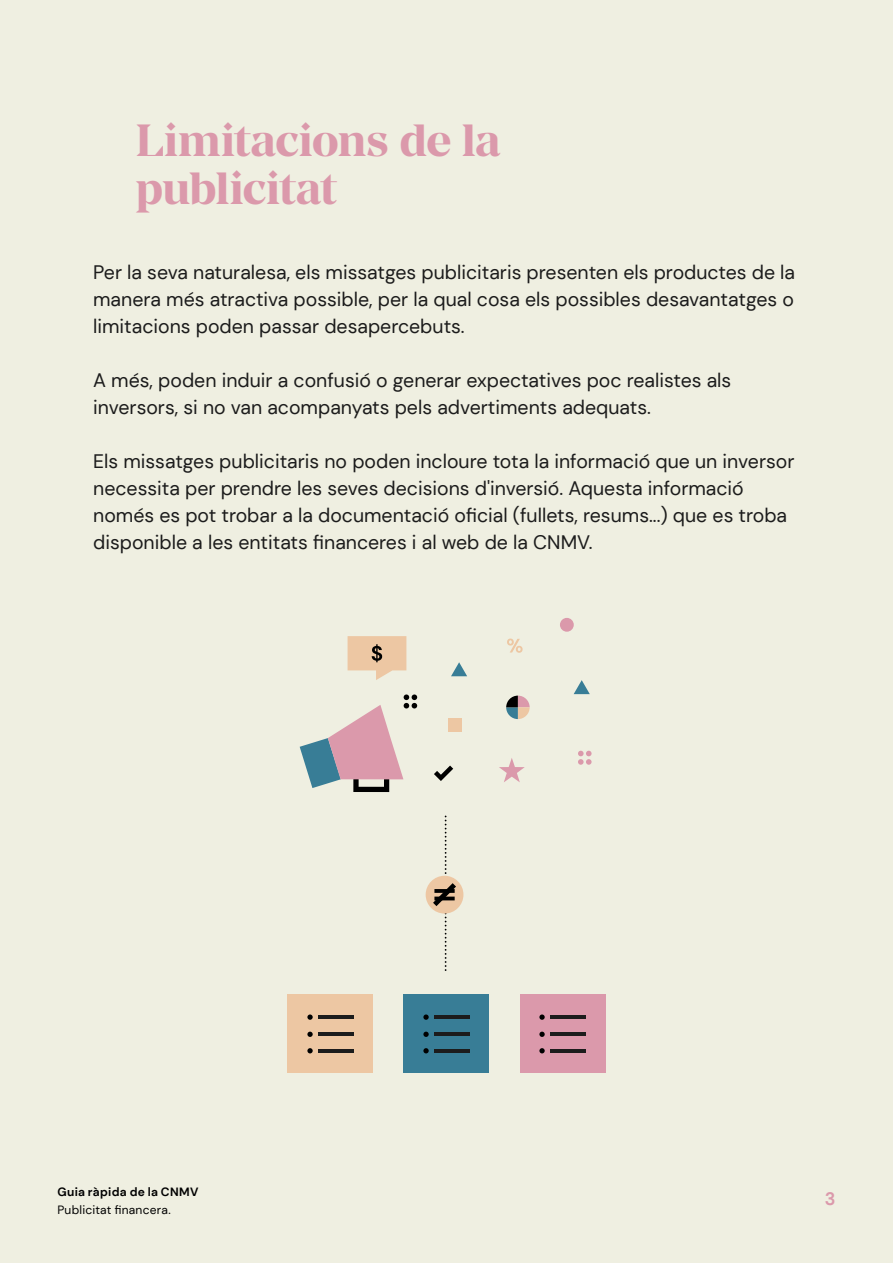
<style>
.page{position:relative;width:893px;height:1263px;background:#efefe1}
.page>*{position:absolute;margin:0;border:0;box-sizing:border-box;transform-origin:0 0}
.t1{font:700 45px/48px "Manier";letter-spacing:-.015em;color:#db99ab}
.t2{font:19.5px/27px "DM Sans";color:#1c1c1c}
.t3{font:700 18px "DM Sans";color:#db99ab}
.t4{font:12px "DM Sans";letter-spacing:.02em;color:#000}
.t5{font:700 12px "DM Sans";letter-spacing:.025em;color:#000}
</style>
<div class="page">
<div style="left:288px;top:994px;width:85px;height:79px;background:#edc7a3"></div>
<hr style="left:318px;top:1049px;width:36px;height:4px;background:#1c1c1c">
<hr style="left:318px;top:1032px;width:36px;height:4px;background:#1c1c1c">
<hr style="left:318px;top:1015px;width:36px;height:4px;background:#1c1c1c">
<svg style="left:307px;top:1032px;width:6px;height:5px"></svg>
<svg style="left:307px;top:1014px;width:6px;height:6px"></svg>
<svg style="left:307px;top:1048px;width:6px;height:5px"></svg>
<div style="left:404px;top:994px;width:85px;height:79px;background:#387d96"></div>
<hr style="left:434px;top:1049px;width:36px;height:4px;background:#1c1c1c">
<hr style="left:434px;top:1032px;width:36px;height:4px;background:#1c1c1c">
<hr style="left:434px;top:1015px;width:36px;height:4px;background:#1c1c1c">
<svg style="left:423px;top:1032px;width:6px;height:5px"></svg>
<svg style="left:423px;top:1014px;width:6px;height:6px"></svg>
<svg style="left:423px;top:1048px;width:6px;height:5px"></svg>
<div style="left:520px;top:994px;width:85px;height:79px;background:#db99ab"></div>
<hr style="left:550px;top:1049px;width:36px;height:4px;background:#1c1c1c">
<hr style="left:550px;top:1032px;width:36px;height:4px;background:#1c1c1c">
<hr style="left:550px;top:1015px;width:36px;height:4px;background:#1c1c1c">
<svg style="left:539px;top:1032px;width:6px;height:5px"></svg>
<svg style="left:539px;top:1014px;width:6px;height:6px"></svg>
<svg style="left:539px;top:1048px;width:6px;height:5px"></svg>
<div style="left:426px;top:876px;width:37px;height:37px;background:#edc7a3;border-radius:50%"></div>
<svg style="left:433px;top:816px;width:23px;height:155px;background:#dad4c3"></svg>
<svg style="left:451px;top:662px;width:16px;height:14px"></svg>
<svg style="left:574px;top:680px;width:16px;height:14px"></svg>
<div style="left:560px;top:618px;width:14px;height:14px;background:#db99ab;border-radius:50%"></div>
<div style="left:449px;top:719px;width:13px;height:13px;background:#edc7a3"></div>
<svg style="left:578px;top:751px;width:14px;height:14px"></svg>
<svg style="left:506px;top:696px;width:24px;height:23px"></svg>
<svg style="left:507px;top:638px;width:16px;height:15px"></svg>
<svg style="left:300px;top:694px;width:117px;height:98px;background:#ccbfc0"></svg>
<svg style="left:499px;top:758px;width:26px;height:24px"></svg>
<svg style="left:434px;top:765px;width:19px;height:16px"></svg>
<svg style="left:348px;top:636px;width:58px;height:44px;background:#e4c6a8"></svg>
<h1 class="t1" style="left:136px;top:116px;width:366px">Limitacions de la publicitat</h1>
<p class="t2" style="left:93px;top:258px;width:703px;text-align:justify">Per la seva naturalesa, els missatges publicitaris presenten els productes de la manera més atractiva possible, per la qual cosa els possibles desavantatges o limitacions poden passar desapercebuts.</p>
<p class="t2" style="left:93px;top:366px;width:640px">A més, poden induir a confusió o generar expectatives poc realistes als inversors, si no van acompanyats pels advertiments adequats.</p>
<p class="t2" style="left:93px;top:447px;width:703px">Els missatges publicitaris no poden incloure tota la informació que un inversor necessita per prendre les seves decisions d'inversió. Aquesta informació només es pot trobar a la documentació oficial (fullets, resums...) que es troba disponible a les entitats financeres i al web de la CNMV.</p>
<p class="t5" style="left:57px;top:1184px;width:142px">Guia ràpida de la CNMV</p>
<p class="t4" style="left:57px;top:1202px;width:115px">Publicitat financera.</p>
<p class="t3" style="left:825px;top:1188px;width:12px">3</p>
</div>
